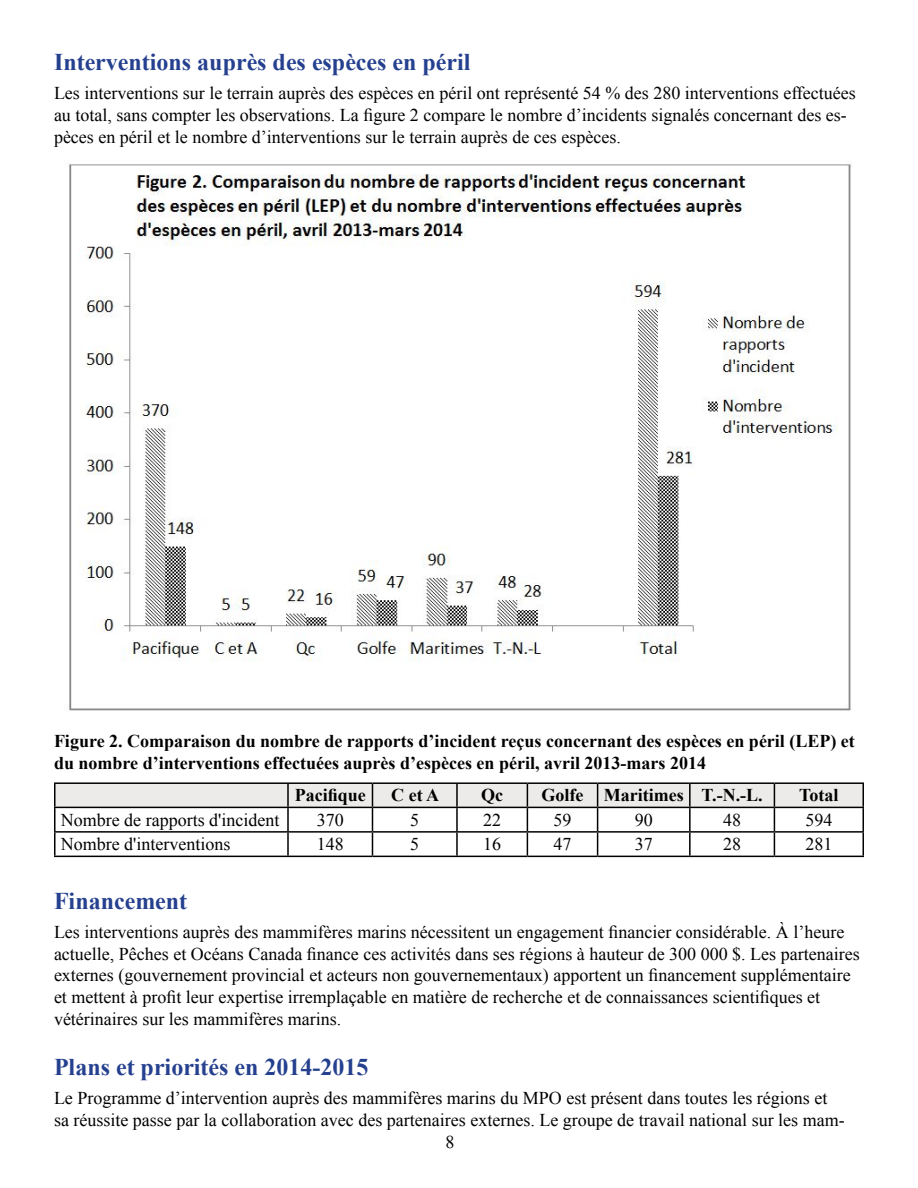
<style>
.page{position:relative;width:918px;height:1188px;background:#fff}
.page>*{position:absolute;margin:0;border:0;box-sizing:border-box;transform-origin:0 0}
.t1{font:700 24px "Times New Roman";color:#25408f}
.t2{font:18px/21.6px "Times New Roman";color:#000}
.t3{font:700 18px/21.6px "Times New Roman";color:#000}
</style>
<div class="page">
<hr style="left:54px;top:782px;width:234px;height:2px;background:#000">
<hr style="left:54px;top:784px;width:2px;height:23px;background:#000">
<hr style="left:288px;top:782px;width:84px;height:2px;background:#000">
<hr style="left:372px;top:782px;width:85px;height:2px;background:#000">
<hr style="left:457px;top:782px;width:70px;height:2px;background:#000">
<hr style="left:527px;top:782px;width:71px;height:2px;background:#000">
<hr style="left:598px;top:782px;width:92px;height:2px;background:#000">
<hr style="left:690px;top:782px;width:84px;height:2px;background:#000">
<hr style="left:774px;top:782px;width:90px;height:2px;background:#000">
<hr style="left:862px;top:784px;width:2px;height:23px;background:#000">
<hr style="left:54px;top:807px;width:234px;height:1px;background:#000">
<hr style="left:54px;top:808px;width:2px;height:23px;background:#000">
<hr style="left:774px;top:807px;width:90px;height:1px;background:#000">
<hr style="left:862px;top:808px;width:2px;height:23px;background:#000">
<hr style="left:54px;top:831px;width:234px;height:2px;background:#000">
<hr style="left:54px;top:833px;width:2px;height:23px;background:#000">
<hr style="left:774px;top:831px;width:90px;height:2px;background:#000">
<svg style="left:55px;top:783px;width:808px;height:73px"></svg>
<hr style="left:862px;top:833px;width:2px;height:23px;background:#000">
<hr style="left:54px;top:856px;width:234px;height:1px;background:#000">
<hr style="left:288px;top:856px;width:84px;height:1px;background:#000">
<hr style="left:372px;top:856px;width:85px;height:1px;background:#000">
<hr style="left:457px;top:856px;width:70px;height:1px;background:#000">
<hr style="left:527px;top:856px;width:71px;height:1px;background:#000">
<hr style="left:598px;top:856px;width:92px;height:1px;background:#000">
<hr style="left:690px;top:856px;width:84px;height:1px;background:#000">
<hr style="left:774px;top:856px;width:90px;height:1px;background:#000">
<img style="left:69px;top:164px;width:782px;height:547px">
<h1 class="t1" style="left:54px;top:46px;width:418px">Interventions auprès des espèces en péril</h1>
<p class="t2" style="left:54px;top:82px;width:803px">Les interventions sur le terrain auprès des espèces en péril ont représenté 54 % des 280 interventions effectuées au total, sans compter les observations. La figure 2 compare le nombre d’incidents signalés concernant des es&shy;pèces en péril et le nombre d’interventions sur le terrain auprès de ces espèces.</p>
<p class="t3" style="left:54px;top:730px;width:802px">Figure 2. Comparaison du nombre de rapports d’incident reçus concernant des espèces en péril (LEP) et du nombre d’interventions effectuées auprès d’espèces en péril, avril 2013-mars 2014</p>
<p class="t3" style="left:295px;top:784px;width:73px">Pacifique</p>
<p class="t3" style="left:391px;top:784px;width:49px">C et A</p>
<p class="t3" style="left:481px;top:784px;width:23px">Qc</p>
<p class="t3" style="left:542px;top:784px;width:223px">Golfe Maritimes T.-N.-L.</p>
<p class="t3" style="left:799px;top:784px;width:41px">Total</p>
<p class="t2" style="left:61px;top:809px;width:220px">Nombre de rapports d'incident</p>
<p class="t2" style="left:317px;top:809px;width:28px">370</p>
<p class="t2" style="left:410px;top:809px;width:10px">5</p>
<p class="t2" style="left:483px;top:809px;width:19px">22</p>
<p class="t2" style="left:554px;top:809px;width:19px">59</p>
<p class="t2" style="left:635px;top:809px;width:19px">90</p>
<p class="t2" style="left:723px;top:809px;width:19px">48</p>
<p class="t2" style="left:805px;top:809px;width:28px">594</p>
<p class="t2" style="left:61px;top:833px;width:171px">Nombre d'interventions</p>
<p class="t2" style="left:317px;top:833px;width:28px">148</p>
<p class="t2" style="left:410px;top:833px;width:10px">5</p>
<p class="t2" style="left:483px;top:833px;width:19px">16</p>
<p class="t2" style="left:554px;top:833px;width:19px">47</p>
<p class="t2" style="left:635px;top:833px;width:19px">37</p>
<p class="t2" style="left:723px;top:833px;width:19px">28</p>
<p class="t2" style="left:805px;top:833px;width:28px">281</p>
<h1 class="t1" style="left:54px;top:884px;width:135px">Financement</h1>
<p class="t2" style="left:54px;top:921px;width:807px">Les interventions auprès des mammifères marins nécessitent un engagement financier considérable. À l’heure actuelle, Pêches et Océans Canada finance ces activités dans ses régions à hauteur de 300 000 $. Les partenaires externes (gouvernement provincial et acteurs non gouvernementaux) apportent un financement supplémentaire et mettent à profit leur expertise irremplaçable en matière de recherche et de connaissances scientifiques et vétérinaires sur les mammifères marins.</p>
<h1 class="t1" style="left:54px;top:1050px;width:316px">Plans et priorités en 2014-2015</h1>
<p class="t2" style="left:54px;top:1087px;width:792px">Le Programme d’intervention auprès des mammifères marins du MPO est présent dans toutes les régions et sa réussite passe par la collaboration avec des partenaires externes. Le groupe de travail national sur les mam-</p>
<p class="t2" style="left:446px;top:1131px;width:10px">8</p>
</div>
